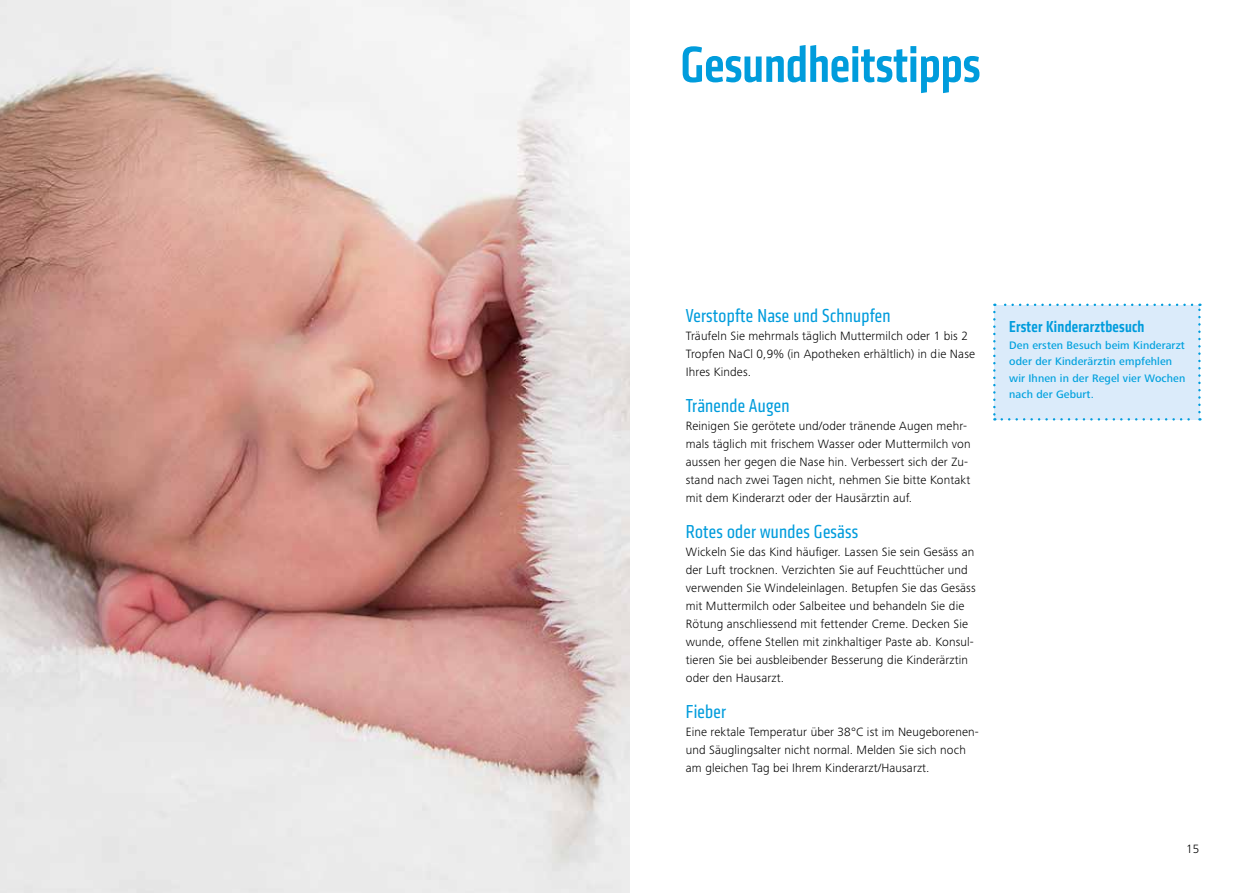
<style>
.page{position:relative;width:1259px;height:893px;background:#fff}
.page>*{position:absolute;margin:0;border:0;box-sizing:border-box;transform-origin:0 0}
.t1{font:500 52.5px "Klavika Condensed";color:#009cdc}
.t2{font:19.5px "Klavika Condensed";letter-spacing:.015em;color:#009cdc}
.t3{font:500 16.5px "Klavika Condensed";letter-spacing:.015em;color:#009cdc}
.t4{font:300 12.45px/18px "Frutiger Next Pro";letter-spacing:.01em;color:#000}
.t5{font:500 11.25px/16.5px "Frutiger Next Pro";letter-spacing:.01em;color:#00a1de}
</style>
<div class="page">
<div style="left:994px;top:305px;width:205px;height:114px;background:#dbebfa"></div>
<svg style="left:993px;top:312px;width:2px;height:109px"></svg>
<svg style="left:1001px;top:418px;width:199px;height:3px"></svg>
<svg style="left:1198px;top:304px;width:2px;height:108px"></svg>
<svg style="left:994px;top:304px;width:198px;height:2px"></svg>
<img style="left:0;top:0;width:629px;height:893px">
<h1 class="t1" style="left:680px;top:31px;width:301px">Gesundheitstipps</h1>
<h2 class="t2" style="left:686px;top:304px;width:206px">Verstopfte Nase und Schnupfen</h2>
<p class="t4" style="left:686px;top:326px;width:291px">Träufeln Sie mehrmals täglich Muttermilch oder 1 bis 2<br>Tropfen NaCl 0,9% (in Apotheken erhältlich) in die Nase<br>Ihres Kindes.</p>
<h2 class="t2" style="left:686px;top:394px;width:105px">Tränende Augen</h2>
<p class="t4" style="left:686px;top:416px;width:286px">Reinigen Sie gerötete und/oder tränende Augen mehr&shy;mals täglich mit frischem Wasser oder Muttermilch von aussen her gegen die Nase hin. Verbessert sich der Zu&shy;stand nach zwei Tagen nicht, nehmen Sie bitte Kontakt mit dem Kinderarzt oder der Hausärztin auf.</p>
<h2 class="t2" style="left:686px;top:520px;width:174px">Rotes oder wundes Gesäss</h2>
<p class="t4" style="left:686px;top:542px;width:291px">Wickeln Sie das Kind häufiger. Lassen Sie sein Gesäss an der Luft trocknen. Verzichten Sie auf Feuchttücher und verwenden Sie Windeleinlagen. Betupfen Sie das Gesäss mit Muttermilch oder Salbeitee und behandeln Sie die Rötung anschliessend mit fettender Creme. Decken Sie wunde, offene Stellen mit zinkhaltiger Paste ab. Konsul&shy;tieren Sie bei ausbleibender Besserung die Kinderärztin oder den Hausarzt.</p>
<h2 class="t2" style="left:686px;top:700px;width:42px">Fieber</h2>
<p class="t4" style="left:686px;top:722px;width:294px">Eine rektale Temperatur über 38°C ist im Neugeborenen&shy;und Säuglingsalter nicht normal. Melden Sie sich noch am gleichen Tag bei Ihrem Kinderarzt/Hausarzt.</p>
<h3 class="t3" style="left:1009px;top:316px;width:137px">Erster Kinderarztbesuch</h3>
<p class="t5" style="left:1009px;top:336px;width:178px">Den ersten Besuch beim Kinderarzt oder der Kinderärztin empfehlen wir Ihnen in der Regel vier Wochen nach der Geburt.</p>
<p class="t4" style="left:1186px;top:839px;width:15px">15</p>
</div>
